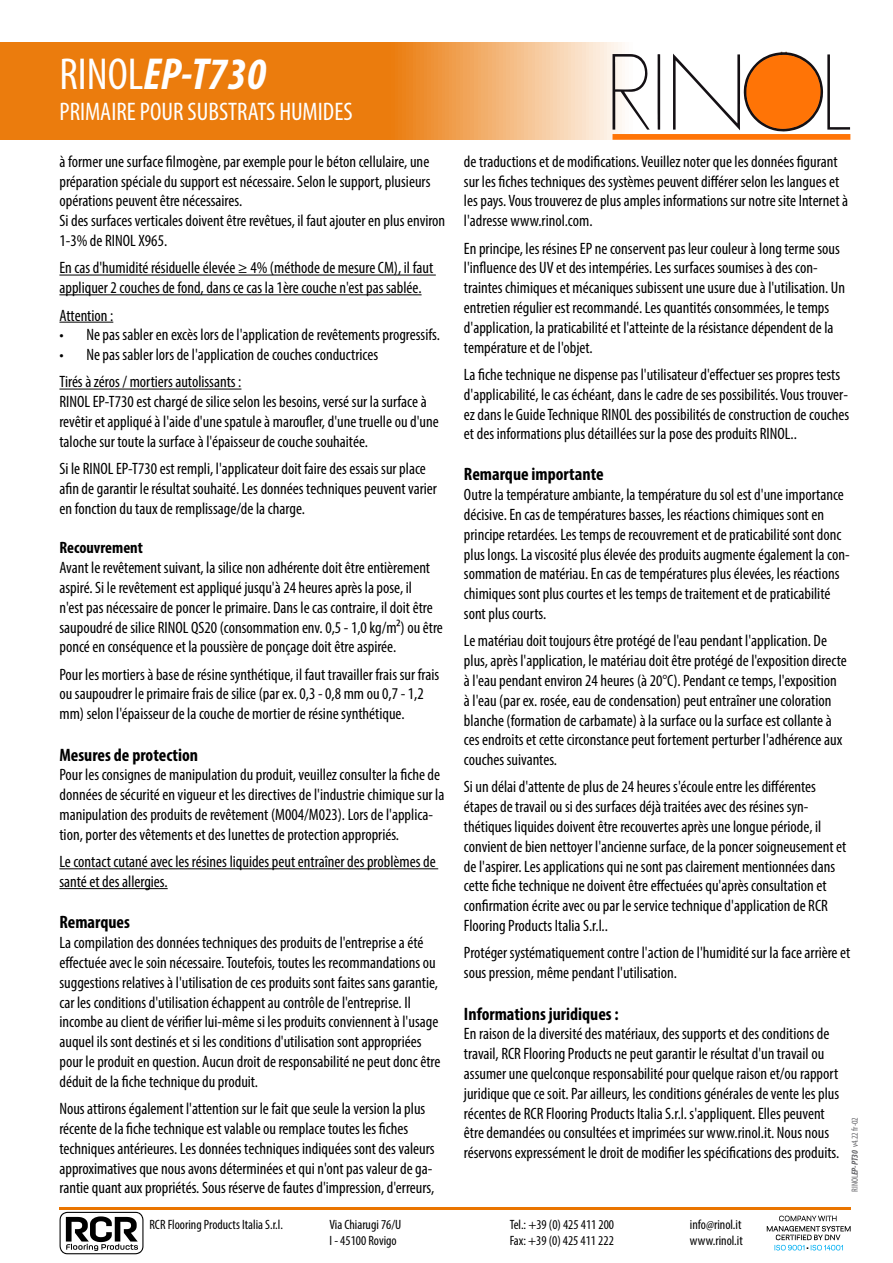
<style>
.page{position:relative;width:893px;height:1263px;background:#fff}
.page>*{position:absolute;margin:0;border:0;box-sizing:border-box;transform-origin:0 0}
.t1{font:italic 700 condensed 45px "Myriad Pro";color:#fff}
.t2{font:condensed 25.5px "Myriad Pro";color:#fff}
.t3{font:700 condensed 18px "Myriad Pro";color:#000}
.t4{font:condensed 16.5px/19.8px "Myriad Pro";color:#000}
.t5{font:700 condensed 16.5px "Myriad Pro";color:#000}
.t6{font:condensed 13.5px/16.2px "Myriad Pro";color:#000}
.t7{font:condensed 9px "Myriad Pro";color:#67676b}
.s1{font-weight:400;font-style:normal}
.s2{font-weight:700;font-style:italic}
</style>
<div class="page">
<hr style="left:59px;top:275px;width:377px;height:1px;background:#000">
<hr style="left:59px;top:294px;width:363px;height:1px;background:#000">
<hr style="left:59px;top:322px;width:54px;height:1px;background:#000">
<hr style="left:59px;top:389px;width:182px;height:1px;background:#000">
<hr style="left:59px;top:868px;width:379px;height:1px;background:#000">
<hr style="left:59px;top:888px;width:109px;height:1px;background:#000">
<hr style="left:59px;top:1207px;width:791px;height:2px;background:#ea7500">
<svg style="left:0;top:42px;width:851px;height:98px;background:#ef9943"></svg>
<svg style="left:612px;top:54px;width:38px;height:76px"></svg>
<svg style="left:657px;top:54px;width:3px;height:76px"></svg>
<svg style="left:673px;top:52px;width:177px;height:80px"></svg>
<div style="left:612px;top:134px;width:238px;height:6px;background:#ff7406"></div>
<svg style="left:60px;top:1212px;width:83px;height:42px"></svg>
<svg style="left:767px;top:1215px;width:84px;height:36px"></svg>
<h1 class="t1" style="left:60px;top:46px;width:208px"><span class="s1">RINOL</span>EP-T730</h1>
<h2 class="t2" style="left:60px;top:96px;width:295px">PRIMAIRE POUR SUBSTRATS HUMIDES</h2>
<p class="t4" style="left:59px;top:151px;width:387px">à former une surface filmogène, par exemple pour le béton cellulaire, une préparation spéciale du support est nécessaire. Selon le support, plusieurs opérations peuvent être nécessaires.<br>Si des surfaces verticales doivent être revêtues, il faut ajouter en plus environ 1-3% de RINOL X965.</p>
<p class="t4" style="left:59px;top:258px;width:375px">En cas d'humidité résiduelle élevée ≥ 4% (méthode de mesure CM), il faut appliquer 2 couches de fond, dans ce cas la 1ère couche n'est pas sablée.</p>
<p class="t4" style="left:59px;top:305px;width:55px">Attention :</p>
<p class="t4" style="left:59px;top:325px;width:382px">• Ne pas sabler en excès lors de l'application de revêtements progressifs.</p>
<p class="t4" style="left:59px;top:341px;width:320px;line-height:27.3px">• Ne pas sabler lors de l'application de couches conductrices<br>Tirés à zéros / mortiers autolissants :</p>
<p class="t4" style="left:59px;top:392px;width:381px">RINOL EP-T730 est chargé de silice selon les besoins, versé sur la surface à revêtir et appliqué à l'aide d'une spatule à maroufler, d'une truelle ou d'une taloche sur toute la surface à l'épaisseur de couche souhaitée.</p>
<p class="t4" style="left:59px;top:459px;width:379px">Si le RINOL EP-T730 est rempli, l'applicateur doit faire des essais sur place afin de garantir le résultat souhaité. Les données techniques peuvent varier en fonction du taux de remplissage/de la charge.</p>
<p class="t5" style="left:59px;top:537px;width:85px">Recouvrement</p>
<p class="t4" style="left:59px;top:558px;width:385px">Avant le revêtement suivant, la silice non adhérente doit être entièrement aspiré. Si le revêtement est appliqué jusqu'à 24 heures après la pose, il<br>n'est pas nécessaire de poncer le primaire. Dans le cas contraire, il doit être saupoudré de silice RINOL QS20 (consommation env. 0,5 - 1,0 kg/m²) ou être poncé en conséquence et la poussière de ponçage doit être aspirée.</p>
<p class="t4" style="left:59px;top:664px;width:381px">Pour les mortiers à base de résine synthétique, il faut travailler frais sur frais ou saupoudrer le primaire frais de silice (par ex. 0,3 - 0,8 mm ou 0,7 - 1,2 mm) selon l'épaisseur de la couche de mortier de résine synthétique.</p>
<p class="t3" style="left:59px;top:743px;width:140px">Mesures de protection</p>
<p class="t4" style="left:59px;top:765px;width:386px">Pour les consignes de manipulation du produit, veuillez consulter la fiche de données de sécurité en vigueur et les directives de l'industrie chimique sur la manipulation des produits de revêtement (M004/M023). Lors de l'applica&shy;tion, porter des vêtements et des lunettes de protection appropriés.</p>
<p class="t4" style="left:59px;top:852px;width:378px">Le contact cutané avec les résines liquides peut entraîner des problèmes de santé et des allergies.</p>
<p class="t3" style="left:59px;top:911px;width:72px">Remarques</p>
<p class="t4" style="left:59px;top:933px;width:382px">La compilation des données techniques des produits de l'entreprise a été effectuée avec le soin nécessaire. Toutefois, toutes les recommandations ou suggestions relatives à l'utilisation de ces produits sont faites sans garantie, car les conditions d'utilisation échappent au contrôle de l'entreprise. Il incombe au client de vérifier lui-même si les produits conviennent à l'usage auquel ils sont destinés et si les conditions d'utilisation sont appropriées pour le produit en question. Aucun droit de responsabilité ne peut donc être déduit de la fiche technique du produit.</p>
<p class="t4" style="left:59px;top:1098px;width:377px">Nous attirons également l'attention sur le fait que seule la version la plus récente de la fiche technique est valable ou remplace toutes les fiches techniques antérieures. Les données techniques indiquées sont des valeurs approximatives que nous avons déterminées et qui n'ont pas valeur de ga&shy;rantie quant aux propriétés. Sous réserve de fautes d'impression, d'erreurs,</p>
<p class="t4" style="left:464px;top:151px;width:386px">de traductions et de modifications. Veuillez noter que les données figurant sur les fiches techniques des systèmes peuvent différer selon les langues et les pays. Vous trouverez de plus amples informations sur notre site Internet à l'adresse www.rinol.com.</p>
<p class="t4" style="left:464px;top:238px;width:383px">En principe, les résines EP ne conservent pas leur couleur à long terme sous l'influence des UV et des intempéries. Les surfaces soumises à des con&shy;traintes chimiques et mécaniques subissent une usure due à l'utilisation. Un entretien régulier est recommandé. Les quantités consommées, le temps d'application, la praticabilité et l'atteinte de la résistance dépendent de la température et de l'objet.</p>
<p class="t4" style="left:464px;top:364px;width:387px">La fiche technique ne dispense pas l'utilisateur d'effectuer ses propres tests d'applicabilité, le cas échéant, dans le cadre de ses possibilités. Vous trouver&shy;ez dans le Guide Technique RINOL des possibilités de construction de couches et des informations plus détaillées sur la pose des produits RINOL..</p>
<p class="t3" style="left:464px;top:463px;width:141px">Remarque importante</p>
<p class="t4" style="left:464px;top:485px;width:387px">Outre la température ambiante, la température du sol est d'une importance décisive. En cas de températures basses, les réactions chimiques sont en principe retardées. Les temps de recouvrement et de praticabilité sont donc plus longs. La viscosité plus élevée des produits augmente également la con&shy;sommation de matériau. En cas de températures plus élevées, les réactions chimiques sont plus courtes et les temps de traitement et de praticabilité sont plus courts.</p>
<p class="t4" style="left:464px;top:631px;width:384px">Le matériau doit toujours être protégé de l'eau pendant l'application. De plus, après l'application, le matériau doit être protégé de l'exposition directe à l'eau pendant environ 24 heures (à 20°C). Pendant ce temps, l'exposition à l'eau (par ex. rosée, eau de condensation) peut entraîner une coloration blanche (formation de carbamate) à la surface ou la surface est collante à ces endroits et cette circonstance peut fortement perturber l'adhérence aux couches suivantes.</p>
<p class="t4" style="left:464px;top:777px;width:384px">Si un délai d'attente de plus de 24 heures s'écoule entre les différentes étapes de travail ou si des surfaces déjà traitées avec des résines syn&shy;thétiques liquides doivent être recouvertes après une longue période, il convient de bien nettoyer l'ancienne surface, de la poncer soigneusement et de l'aspirer. Les applications qui ne sont pas clairement mentionnées dans cette fiche technique ne doivent être effectuées qu'après consultation et confirmation écrite avec ou par le service technique d'application de RCR Flooring Products Italia S.r.l..</p>
<p class="t4" style="left:464px;top:943px;width:388px">Protéger systématiquement contre l'action de l'humidité sur la face arrière et sous pression, même pendant l'utilisation.</p>
<p class="t3" style="left:464px;top:1002px;width:156px">Informations juridiques :</p>
<p class="t4" style="left:464px;top:1024px;width:377px">En raison de la diversité des matériaux, des supports et des conditions de travail, RCR Flooring Products ne peut garantir le résultat d'un travail ou assumer une quelconque responsabilité pour quelque raison et/ou rapport juridique que ce soit. Par ailleurs, les conditions générales de vente les plus récentes de RCR Flooring Products Italia S.r.l. s'appliquent. Elles peuvent être demandées ou consultées et imprimées sur www.rinol.it. Nous nous réservons expressément le droit de modifier les spécifications des produits.</p>
<p class="t7" style="left:849px;top:1192px;width:76px;rotate:-90deg">RINOL<span class="s2">EP-PT30</span> v4.22 fr-02</p>
<p class="t6" style="left:149px;top:1216px;width:135px">RCR Flooring Products Italia S.r.l.</p>
<p class="t6" style="left:330px;top:1216px;width:73px">Via Chiarugi 76/U<br>I - 45100 Rovigo</p>
<p class="t6" style="left:510px;top:1216px;width:106px">Tel.: +39 (0) 425 411 200<br>Fax: +39 (0) 425 411 222</p>
<p class="t6" style="left:690px;top:1216px;width:54px">info@rinol.it www.rinol.it</p>
</div>
